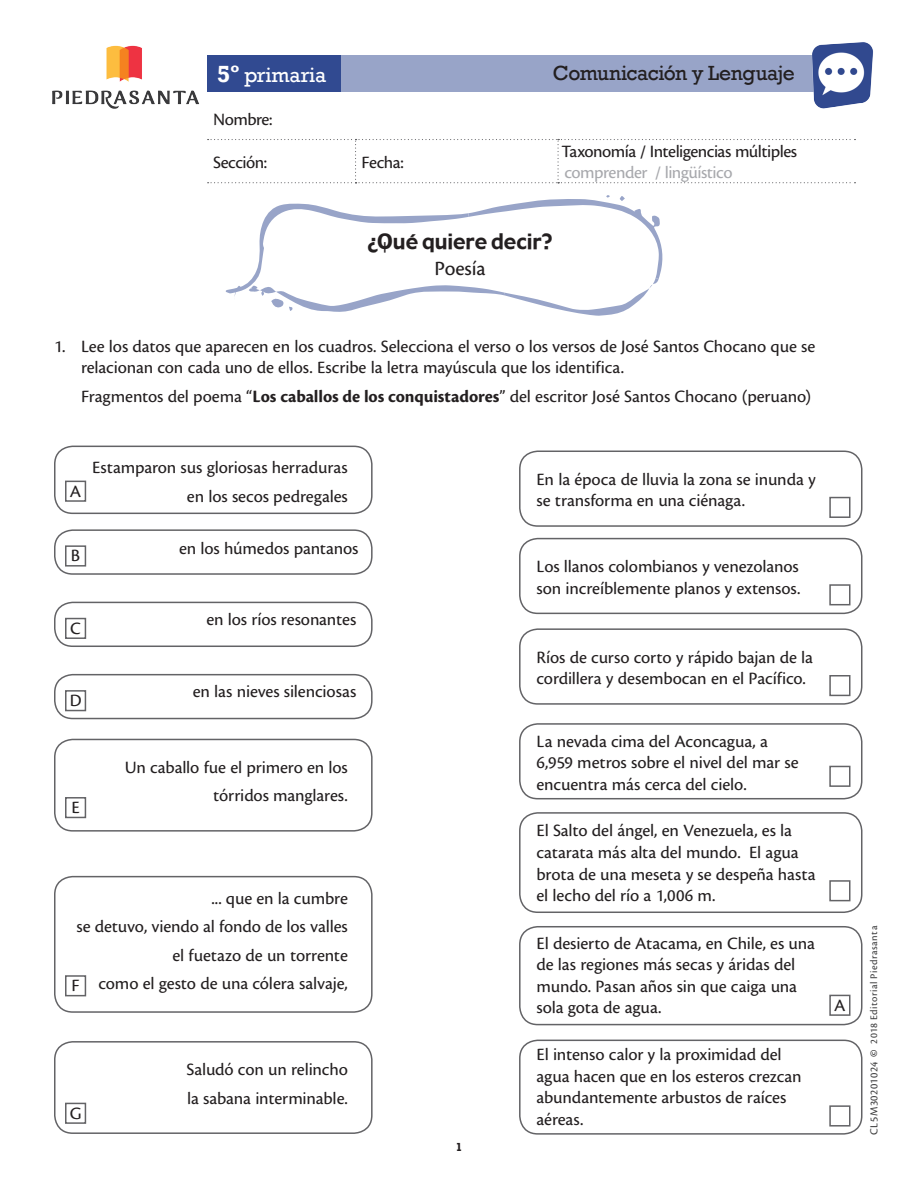
<style>
.page{position:relative;width:918px;height:1188px;background:#fff}
.page>*{position:absolute;margin:0;border:0;box-sizing:border-box;transform-origin:0 0}
.t1{font:21px "Rockwell";letter-spacing:-.02em;color:#231f20}
.Tit_1y2{font:21px "Gadget";color:#231f20}
.t2{font:21px "Rockwell";letter-spacing:-.005em;color:#fff}
.Tit_1y2-2{font:21px "Cronos Pro Capt";letter-spacing:-.01em;color:#231f20}
.Curso_NG{font:18px/21.6px "Cronos Pro Capt";letter-spacing:-.01em;color:#231f20}
.Curso_NG-2{font:18px "Cronos Pro Capt";letter-spacing:-.03em;color:#231f20}
.Nombre_alumno{font:18px "Cronos Pro Capt";letter-spacing:-.03em;color:#a8a9ad}
.No__pagina{font:700 12px "Rockwell";color:#231f20}
._2014_Editorial_Pie{font:10.5px "Cronos Pro Capt";letter-spacing:.04em;color:#3e3e3f}
.s1{font-weight:700;font-size:24px}
.s2{font-family:"Cronos Pro";font-weight:700}
.s3{font-size:11.25px}
</style>
<div class="page">
<svg style="left:207px;top:55px;width:600px;height:37px;background:#808fbb"></svg>
<svg style="left:208px;top:139px;width:648px;height:44px"></svg>
<img style="left:52px;top:45px;width:147px;height:64px">
<img style="left:807px;top:42px;width:66px;height:67px">
<svg style="left:226px;top:195px;width:437px;height:121px"></svg>
<div style="left:54px;top:446px;width:319px;height:68px;border:2px solid #636366;border-radius:18px"></div>
<div style="left:54px;top:529px;width:319px;height:46px;border:2px solid #636366;border-radius:18px"></div>
<div style="left:54px;top:602px;width:319px;height:45px;border:2px solid #636366;border-radius:18px"></div>
<div style="left:54px;top:674px;width:319px;height:45px;border:2px solid #636366;border-radius:18px"></div>
<div style="left:54px;top:876px;width:319px;height:137px;border:2px solid #636366;border-radius:18px"></div>
<div style="left:54px;top:739px;width:319px;height:93px;border:2px solid #636366;border-radius:18px"></div>
<div style="left:519px;top:451px;width:343px;height:76px;border:2px solid #636366;border-radius:18px"></div>
<div style="left:519px;top:628px;width:343px;height:77px;border:2px solid #636366;border-radius:18px"></div>
<div style="left:519px;top:926px;width:343px;height:99px;border:2px solid #636366;border-radius:18px"></div>
<div style="left:519px;top:538px;width:343px;height:76px;border:2px solid #636366;border-radius:18px"></div>
<div style="left:519px;top:812px;width:343px;height:101px;border:2px solid #636366;border-radius:18px"></div>
<div style="left:519px;top:723px;width:343px;height:76px;border:2px solid #636366;border-radius:18px"></div>
<div style="left:519px;top:1040px;width:343px;height:95px;border:2px solid #636366;border-radius:18px"></div>
<div style="left:54px;top:1041px;width:319px;height:93px;border:2px solid #636366;border-radius:18px"></div>
<div style="left:65px;top:481px;width:21px;height:21px;background:#fff;border:2px solid #636366"></div>
<div style="left:65px;top:545px;width:21px;height:22px;background:#fff;border:2px solid #636366"></div>
<div style="left:65px;top:618px;width:21px;height:21px;background:#fff;border:2px solid #636366"></div>
<div style="left:65px;top:690px;width:21px;height:21px;background:#fff;border:2px solid #636366"></div>
<div style="left:65px;top:797px;width:21px;height:21px;background:#fff;border:2px solid #636366"></div>
<div style="left:65px;top:975px;width:21px;height:21px;background:#fff;border:2px solid #636366"></div>
<div style="left:65px;top:1103px;width:21px;height:21px;background:#fff;border:2px solid #636366"></div>
<div style="left:829px;top:995px;width:21px;height:21px;background:#fff;border:2px solid #636366"></div>
<div style="left:829px;top:1105px;width:21px;height:22px;background:#fff;border:2px solid #636366"></div>
<div style="left:829px;top:880px;width:21px;height:21px;background:#fff;border:2px solid #636366"></div>
<div style="left:829px;top:766px;width:21px;height:21px;background:#fff;border:2px solid #636366"></div>
<div style="left:829px;top:675px;width:21px;height:21px;background:#fff;border:2px solid #636366"></div>
<div style="left:829px;top:584px;width:21px;height:21px;background:#fff;border:2px solid #636366"></div>
<div style="left:829px;top:497px;width:21px;height:21px;background:#fff;border:2px solid #636366"></div>
<p class="t2" style="left:217px;top:63px;width:111px"><span class="s1">5º</span> primaria</p>
<p class="t1" style="left:553px;top:61px;width:244px">Comunicación y Lenguaje</p>
<p class="Curso_NG" style="left:213px;top:109px;width:61px">Nombre:</p>
<p class="Curso_NG-2" style="left:213px;top:152px;width:56px">Sección:</p>
<p class="Curso_NG" style="left:362px;top:152px;width:44px">Fecha:</p>
<p class="Curso_NG-2" style="left:562px;top:141px;width:237px">Taxonomía / Inteligencias múltiples</p>
<p class="Nombre_alumno" style="left:564px;top:162px;width:170px">comprender / lingüístico</p>
<p class="Tit_1y2" style="left:368px;top:228px;width:186px">¿Qué quiere decir?</p>
<p class="Tit_1y2-2" style="left:435px;top:256px;width:53px">Poesía</p>
<p class="Curso_NG" style="left:81px;top:335px;width:736px;text-indent:-27px">1. Lee los datos que aparecen en los cuadros. Selecciona el verso o los versos de José Santos Chocano que se relacionan con cada uno de ellos. Escribe la letra mayúscula que los identifica.</p>
<p class="Curso_NG" style="left:81px;top:385px;width:732px">Fragmentos del poema “<span class="s2">Los caballos de los conquistadores</span>” del escritor José Santos Chocano (peruano)</p>
<p class="Curso_NG" style="left:70px;top:480px;width:13px">A</p>
<p class="Curso_NG" style="left:92px;top:457px;width:257px">Estamparon sus gloriosas herraduras</p>
<p class="Curso_NG" style="left:187px;top:485px;width:162px">en los secos pedregales</p>
<p class="Curso_NG" style="left:71px;top:545px;width:11px">B</p>
<p class="Curso_NG" style="left:179px;top:538px;width:181px">en los húmedos pantanos</p>
<p class="Curso_NG" style="left:70px;top:617px;width:12px">C</p>
<p class="Curso_NG" style="left:70px;top:690px;width:13px">D</p>
<p class="Curso_NG" style="left:206px;top:609px;width:152px">en los ríos resonantes</p>
<p class="Curso_NG" style="left:193px;top:680px;width:165px">en las nieves silenciosas</p>
<p class="Curso_NG" style="left:71px;top:797px;width:10px">E</p>
<p class="Curso_NG" style="left:125px;top:757px;width:225px">Un caballo fue el primero en los</p>
<p class="Curso_NG" style="left:213px;top:785px;width:136px">tórridos manglares.</p>
<p class="Curso_NG" style="left:211px;top:888px;width:138px">... que en la cumbre</p>
<p class="Curso_NG" style="left:76px;top:916px;width:273px">se detuvo, viendo al fondo de los valles</p>
<p class="Curso_NG" style="left:172px;top:944px;width:177px">el fuetazo de un torrente</p>
<p class="Curso_NG" style="left:98px;top:973px;width:251px">como el gesto de una cólera salvaje,</p>
<p class="Curso_NG" style="left:72px;top:975px;width:10px">F</p>
<p class="Curso_NG" style="left:70px;top:1102px;width:13px">G</p>
<p class="Curso_NG" style="left:186px;top:1059px;width:163px">Saludó con un relincho</p>
<p class="Curso_NG" style="left:187px;top:1088px;width:162px">la sabana interminable.</p>
<p class="No__pagina" style="left:456px;top:1139px;width:8px">1</p>
<p class="Curso_NG" style="left:537px;top:469px;width:281px">En la época de lluvia la zona se inunda y se transforma en una ciénaga.</p>
<p class="Curso_NG" style="left:537px;top:556px;width:265px">Los llanos colombianos y venezolanos son increíblemente planos y extensos.</p>
<p class="Curso_NG" style="left:537px;top:646px;width:278px">Ríos de curso corto y rápido bajan de la cordillera y desembocan en el Pacífico.</p>
<p class="Curso_NG" style="left:537px;top:730px;width:264px">La nevada cima del Aconcagua, a<br>6,959 metros sobre el nivel del mar se encuentra más cerca del cielo.</p>
<p class="Curso_NG" style="left:537px;top:820px;width:281px">El Salto del ángel, en Venezuela, es la catarata más alta del mundo. El agua brota de una meseta y se despeña hasta el lecho del río a 1,006 m.</p>
<p class="Curso_NG" style="left:537px;top:932px;width:280px">El desierto de Atacama, en Chile, es una de las regiones más secas y áridas del mundo. Pasan años sin que caiga una sola gota de agua.</p>
<p class="Curso_NG" style="left:537px;top:1044px;width:267px">El intenso calor y la proximidad del agua hacen que en los esteros crezcan abundantemente arbustos de raíces aéreas.</p>
<p class="Curso_NG" style="left:834px;top:994px;width:13px">A</p>
<p class="_2014_Editorial_Pie" style="left:868px;top:1135px;width:210px;rotate:-90deg"><span class="s3">CL5M30201024</span> <span class="s2">©</span> 2018 Editorial Piedrasanta</p>
</div>
